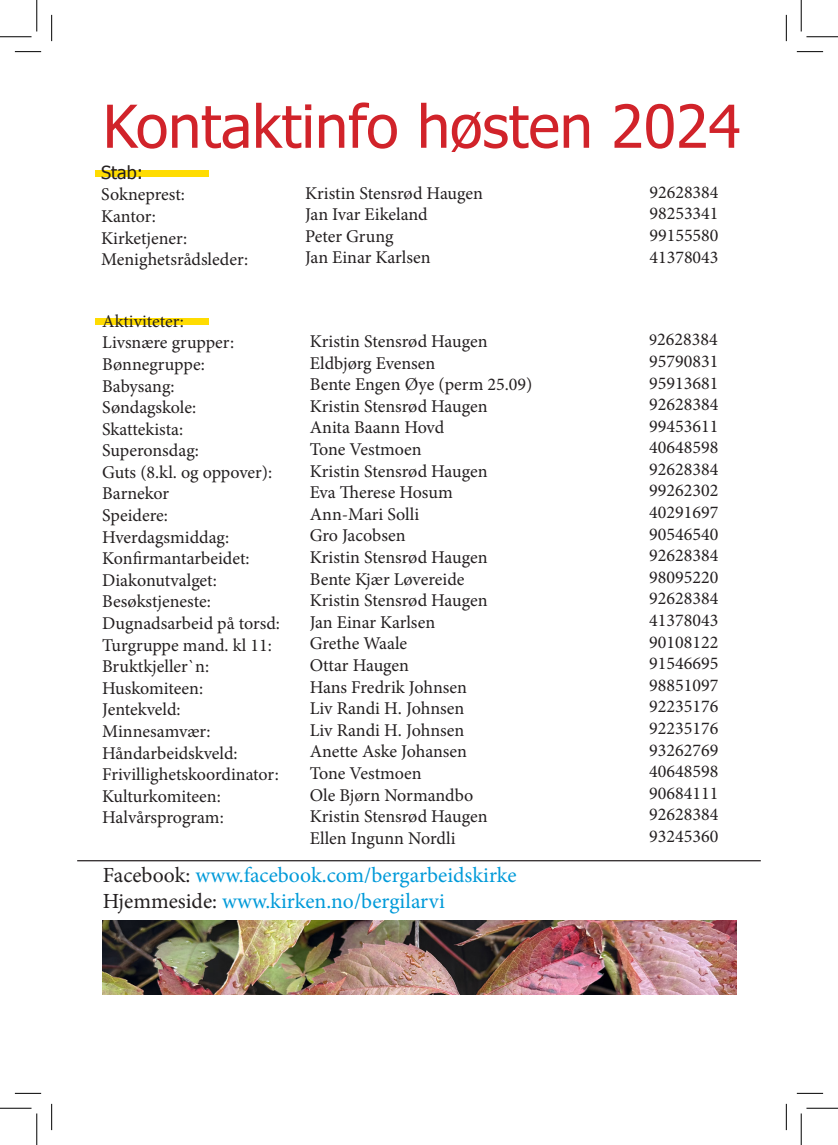
<style>
.page{position:relative;width:838px;height:1145px;background:#fff}
.page>*{position:absolute;margin:0;border:0;box-sizing:border-box;transform-origin:0 0}
.t1{font:59.15px "Tahoma";color:#d1232a}
.t2{font:21.53px/25.9px "Minion Pro";color:#009ad9}
.t3{font:18.03px/21.5px "Minion Pro";color:#231f20}
.t4{font:18.03px "Tahoma";color:#231f20}
.s1{color:#231f20}
.s2{font-size:16.8px}
</style>
<div class="page">
<div style="left:95px;top:170px;width:113px;height:7px;background:#ffdc01"></div>
<div style="left:95px;top:318px;width:113px;height:6px;background:#ffdc01"></div>
<hr style="left:77px;top:860px;width:683px;height:1px;background:#231f20">
<img style="left:103px;top:920px;width:633px;height:74px">
<svg style="left:15px;top:51px;width:26px;height:1px"></svg>
<svg style="left:796px;top:51px;width:27px;height:1px"></svg>
<svg style="left:15px;top:1093px;width:26px;height:1px"></svg>
<svg style="left:796px;top:1093px;width:27px;height:1px"></svg>
<svg style="left:51px;top:15px;width:1px;height:26px"></svg>
<svg style="left:51px;top:1104px;width:1px;height:26px"></svg>
<svg style="left:786px;top:15px;width:1px;height:26px"></svg>
<svg style="left:786px;top:1104px;width:1px;height:26px"></svg>
<hr style="left:0;top:36px;width:32px;height:1px;background:#000">
<hr style="left:806px;top:36px;width:31px;height:1px;background:#000">
<hr style="left:0;top:1108px;width:32px;height:1px;background:#000">
<hr style="left:806px;top:1108px;width:31px;height:1px;background:#000">
<hr style="left:36px;top:0;width:1px;height:31px;background:#000">
<hr style="left:36px;top:1113px;width:1px;height:32px;background:#000">
<hr style="left:800px;top:0;width:1px;height:31px;background:#000">
<hr style="left:800px;top:1113px;width:1px;height:32px;background:#000">
<h1 class="t1" style="left:103px;top:87px;width:639px">Kontaktinfo høsten 2024</h1>
<p class="t4" style="left:101px;top:160px;width:43px">Stab:</p>
<p class="t3" style="left:101px;top:184px;width:148px">Sokneprest:<br>Kantor:<br>Kirketjener:<br>Menighetsrådsleder:</p>
<p class="t3" style="left:305px;top:182px;width:179px">Kristin Stensrød Haugen<br>Jan Ivar Eikeland<br>Peter Grung<br>Jan Einar Karlsen</p>
<p class="t3" style="left:649px;top:181px;width:71px;text-align:justify">92628384<br>98253341<br>99155580<br>41378043</p>
<p class="t3" style="left:102px;top:310px;width:179px">Aktiviteter:<br>Livsnære grupper:<br>Bønnegruppe:<br>Babysang:<br>Søndagskole:<br>Skattekista:<br>Superonsdag:<br>Guts (8.kl. og oppover):<br>Barnekor<br>Speidere:<br>Hverdagsmiddag:<br>Konfirmantarbeidet:<br>Diakonutvalget:<br>Besøkstjeneste:<br>Dugnadsarbeid på torsd:<br>Turgruppe mand. kl 11:<br>Bruktkjeller`n:<br>Huskomiteen:<br>Jentekveld:<br>Minnesamvær:<br>Håndarbeidskveld:<br>Frivillighetskoordinator:<br>Kulturkomiteen:<br>Halvårsprogram:</p>
<p class="t2" style="left:103px;top:862px;width:415px"><span class="s1">Facebook:</span> www.facebook.com/bergarbeidskirke<br><span class="s1">Hjemmeside:</span> www.kirken.no/bergilarvi</p>
<p class="t3" style="left:310px;top:331px;width:224px">Kristin Stensrød Haugen<br>Eldbjørg Evensen<br>Bente Engen Øye (perm 25.09)<br>Kristin Stensrød Haugen<br>Anita Baann Hovd<br>Tone Vestmoen<br>Kristin Stensrød Haugen<br>Eva Therese Hosum<br>Ann-Mari Solli<br>Gro Jacobsen<br>Kristin Stensrød Haugen<br>Bente Kjær Løvereide<br>Kristin Stensrød Haugen<br>Jan Einar Karlsen<br>Grethe Waale<br>Ottar Haugen<br>Hans Fredrik Johnsen<br>Liv Randi H. Johnsen<br>Liv Randi H. Johnsen<br>Anette Aske Johansen<br>Tone Vestmoen<br>Ole Bjørn Normandbo<br>Kristin Stensrød Haugen<br>Ellen Ingunn Nordli</p>
<p class="t3" style="left:649px;top:329px;width:71px;text-align:justify"><span class="s2">9</span>2628384<br>95790831<br>95913681<br>92628384<br>99453611<br>40648598<br>92628384<br>99262302<br>40291697<br>90546540<br>92628384<br>98095220<br>92628384<br>41378043<br>90108122<br>91546695<br>98851097<br>92235176<br>92235176<br>93262769<br>40648598<br>90684111<br>92628384<br>93245360</p>
</div>
